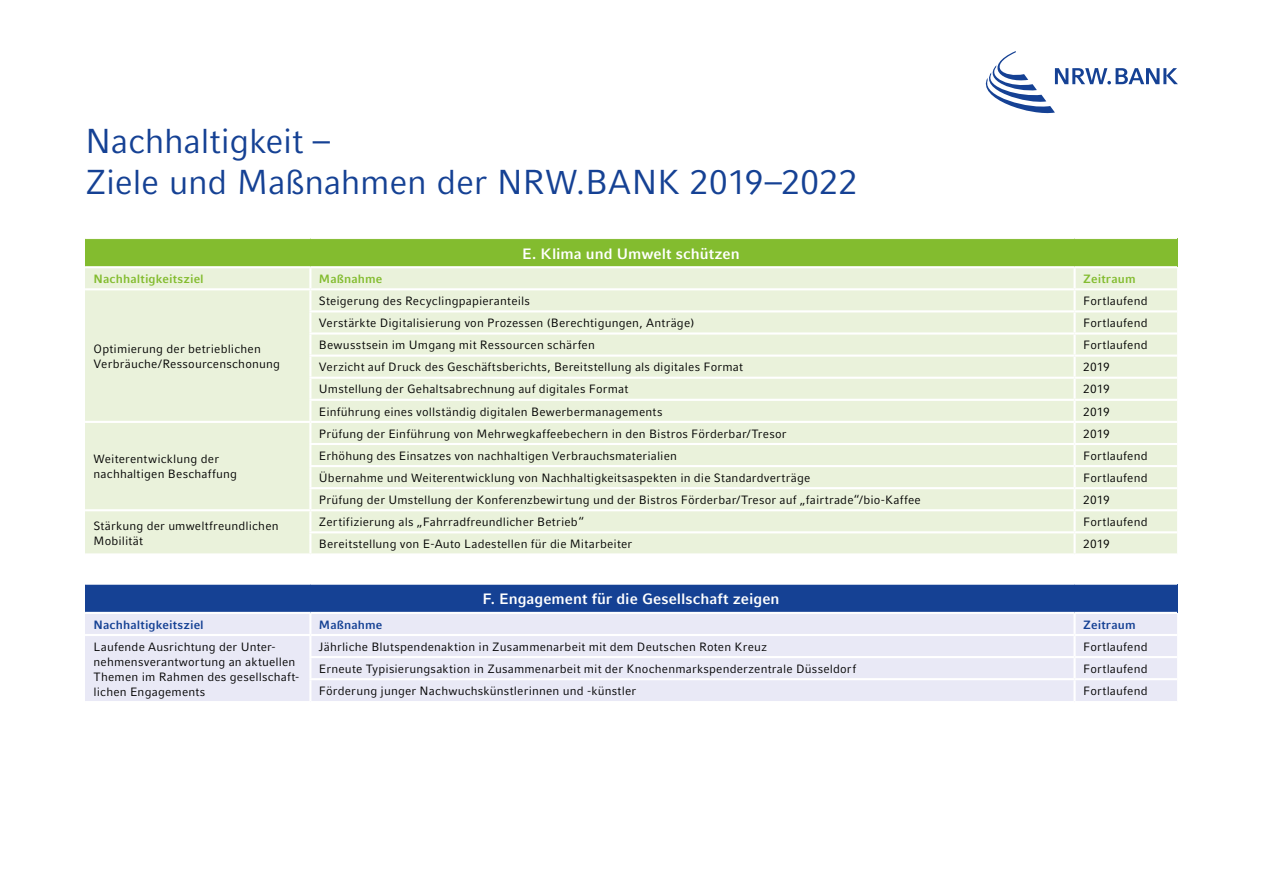
<style>
.page{position:relative;width:1263px;height:893px;background:#fff}
.page>*{position:absolute;margin:0;border:0;box-sizing:border-box;transform-origin:0 0}
.t1{font:34.5px/40.5px "Compatil Fact LT";letter-spacing:-.015em;color:#154194}
.t2{font:700 15px "Compatil Fact LT";color:#fff}
.t3{font:12px/15px "Compatil Fact LT";letter-spacing:.015em;color:#000}
.t4{font:700 12px "Compatil Fact LT";letter-spacing:.01em;color:#83bc2f}
.t5{font:700 12px "Compatil Fact LT";letter-spacing:.01em;color:#154194}
</style>
<div class="page">
<svg style="left:986px;top:51px;width:192px;height:62px"></svg>
<div style="left:85px;top:239px;width:1092px;height:28px;background:#83bc2f"></div>
<div style="left:85px;top:268px;width:1092px;height:285px;background:#eaf2db"></div>
<div style="left:85px;top:584px;width:1092px;height:29px;background:#154194"></div>
<div style="left:85px;top:614px;width:1092px;height:87px;background:#e9e9f6"></div>
<hr style="left:85px;top:584px;width:225px;height:1px;background:#fff">
<hr style="left:310px;top:584px;width:764px;height:1px;background:#fff">
<hr style="left:1074px;top:584px;width:103px;height:1px;background:#fff">
<hr style="left:85px;top:266px;width:225px;height:2px;background:#fff">
<hr style="left:310px;top:266px;width:764px;height:2px;background:#fff">
<hr style="left:309px;top:268px;width:2px;height:20px;background:#fff">
<hr style="left:1074px;top:266px;width:103px;height:2px;background:#fff">
<hr style="left:1073px;top:268px;width:3px;height:20px;background:#fff">
<hr style="left:85px;top:288px;width:225px;height:2px;background:#fff">
<hr style="left:310px;top:288px;width:764px;height:2px;background:#fff">
<hr style="left:309px;top:290px;width:2px;height:20px;background:#fff">
<hr style="left:1074px;top:288px;width:103px;height:2px;background:#fff">
<hr style="left:1073px;top:290px;width:3px;height:20px;background:#fff">
<hr style="left:309px;top:310px;width:765px;height:2px;background:#fff">
<hr style="left:309px;top:312px;width:2px;height:20px;background:#fff">
<hr style="left:1074px;top:310px;width:103px;height:2px;background:#fff">
<hr style="left:1073px;top:312px;width:3px;height:20px;background:#fff">
<hr style="left:309px;top:332px;width:765px;height:3px;background:#fff">
<hr style="left:309px;top:335px;width:2px;height:20px;background:#fff">
<hr style="left:1074px;top:332px;width:103px;height:3px;background:#fff">
<hr style="left:1073px;top:335px;width:3px;height:20px;background:#fff">
<hr style="left:309px;top:355px;width:765px;height:2px;background:#fff">
<hr style="left:309px;top:357px;width:2px;height:20px;background:#fff">
<hr style="left:1074px;top:355px;width:103px;height:2px;background:#fff">
<hr style="left:1073px;top:357px;width:3px;height:20px;background:#fff">
<hr style="left:309px;top:377px;width:765px;height:2px;background:#fff">
<hr style="left:309px;top:379px;width:2px;height:20px;background:#fff">
<hr style="left:1074px;top:377px;width:103px;height:2px;background:#fff">
<hr style="left:1073px;top:379px;width:3px;height:20px;background:#fff">
<hr style="left:309px;top:399px;width:765px;height:2px;background:#fff">
<hr style="left:309px;top:401px;width:2px;height:20px;background:#fff">
<hr style="left:1074px;top:399px;width:103px;height:2px;background:#fff">
<hr style="left:1073px;top:401px;width:3px;height:20px;background:#fff">
<hr style="left:85px;top:421px;width:225px;height:2px;background:#fff">
<hr style="left:310px;top:421px;width:764px;height:2px;background:#fff">
<hr style="left:309px;top:423px;width:2px;height:20px;background:#fff">
<hr style="left:1074px;top:421px;width:103px;height:2px;background:#fff">
<hr style="left:1073px;top:423px;width:3px;height:20px;background:#fff">
<hr style="left:309px;top:443px;width:765px;height:2px;background:#fff">
<hr style="left:309px;top:445px;width:2px;height:20px;background:#fff">
<hr style="left:1074px;top:443px;width:103px;height:2px;background:#fff">
<hr style="left:1073px;top:445px;width:3px;height:20px;background:#fff">
<hr style="left:309px;top:465px;width:765px;height:2px;background:#fff">
<hr style="left:309px;top:467px;width:2px;height:20px;background:#fff">
<hr style="left:1074px;top:465px;width:103px;height:2px;background:#fff">
<hr style="left:1073px;top:467px;width:3px;height:20px;background:#fff">
<hr style="left:309px;top:487px;width:765px;height:2px;background:#fff">
<hr style="left:309px;top:489px;width:2px;height:20px;background:#fff">
<hr style="left:1074px;top:487px;width:103px;height:2px;background:#fff">
<hr style="left:1073px;top:489px;width:3px;height:20px;background:#fff">
<hr style="left:85px;top:509px;width:225px;height:2px;background:#fff">
<hr style="left:310px;top:509px;width:764px;height:2px;background:#fff">
<hr style="left:309px;top:511px;width:2px;height:20px;background:#fff">
<hr style="left:1074px;top:509px;width:103px;height:2px;background:#fff">
<hr style="left:1073px;top:511px;width:3px;height:20px;background:#fff">
<hr style="left:309px;top:531px;width:765px;height:2px;background:#fff">
<hr style="left:309px;top:533px;width:2px;height:20px;background:#fff">
<hr style="left:1074px;top:531px;width:103px;height:2px;background:#fff">
<hr style="left:1073px;top:533px;width:3px;height:20px;background:#fff">
<hr style="left:85px;top:612px;width:225px;height:2px;background:#fff">
<hr style="left:310px;top:612px;width:764px;height:2px;background:#fff">
<hr style="left:309px;top:614px;width:2px;height:20px;background:#fff">
<hr style="left:1074px;top:612px;width:103px;height:2px;background:#fff">
<hr style="left:1073px;top:614px;width:3px;height:20px;background:#fff">
<hr style="left:85px;top:634px;width:225px;height:2px;background:#fff">
<hr style="left:310px;top:634px;width:764px;height:2px;background:#fff">
<hr style="left:309px;top:636px;width:2px;height:20px;background:#fff">
<hr style="left:1074px;top:634px;width:103px;height:2px;background:#fff">
<hr style="left:1073px;top:636px;width:3px;height:20px;background:#fff">
<hr style="left:309px;top:656px;width:765px;height:2px;background:#fff">
<hr style="left:309px;top:658px;width:2px;height:20px;background:#fff">
<hr style="left:1074px;top:656px;width:103px;height:2px;background:#fff">
<hr style="left:1073px;top:658px;width:3px;height:20px;background:#fff">
<hr style="left:309px;top:678px;width:765px;height:2px;background:#fff">
<hr style="left:309px;top:680px;width:2px;height:21px;background:#fff">
<hr style="left:1074px;top:678px;width:103px;height:2px;background:#fff">
<hr style="left:1073px;top:680px;width:3px;height:21px;background:#fff">
<h1 class="t1" style="left:85px;top:121px;width:774px">Nachhaltigkeit –<br>Ziele und Maßnahmen der NRW.BANK 2019–2022</h1>
<p class="t2" style="left:522px;top:245px;width:219px">E. Klima und Umwelt schützen</p>
<p class="t4" style="left:94px;top:272px;width:112px">Nachhaltigkeitsziel</p>
<p class="t4" style="left:319px;top:272px;width:65px">Maßnahme</p>
<p class="t4" style="left:1083px;top:272px;width:54px">Zeitraum</p>
<p class="t3" style="left:94px;top:341px;width:188px">Optimierung der betrieblichen<br>Verbräuche/Ressourcenschonung</p>
<p class="t3" style="left:94px;top:451px;width:145px">Weiterentwicklung der nachhaltigen Beschaffung</p>
<p class="t3" style="left:319px;top:293px;width:212px">Steigerung des Recyclingpapieranteils</p>
<p class="t3" style="left:1083px;top:293px;width:66px">Fortlaufend</p>
<p class="t3" style="left:319px;top:315px;width:377px">Verstärkte Digitalisierung von Prozessen (Berechtigungen, Anträge)</p>
<p class="t3" style="left:1083px;top:315px;width:66px">Fortlaufend</p>
<p class="t3" style="left:319px;top:337px;width:278px">Bewusstsein im Umgang mit Ressourcen schärfen</p>
<p class="t3" style="left:1083px;top:337px;width:66px">Fortlaufend</p>
<p class="t3" style="left:319px;top:360px;width:426px">Verzicht auf Druck des Geschäftsberichts, Bereitstellung als digitales Format</p>
<p class="t3" style="left:1083px;top:360px;width:28px">2019</p>
<p class="t3" style="left:319px;top:382px;width:311px">Umstellung der Gehaltsabrechnung auf digitales Format</p>
<p class="t3" style="left:1083px;top:382px;width:28px">2019</p>
<p class="t3" style="left:319px;top:404px;width:345px">Einführung eines vollständig digitalen Bewerbermanagements</p>
<p class="t3" style="left:1083px;top:404px;width:28px">2019</p>
<p class="t3" style="left:319px;top:426px;width:469px">Prüfung der Einführung von Mehrwegkaffeebechern in den Bistros Förderbar/Tresor</p>
<p class="t3" style="left:1083px;top:426px;width:28px">2019</p>
<p class="t3" style="left:319px;top:448px;width:360px">Erhöhung des Einsatzes von nachhaltigen Verbrauchsmaterialien</p>
<p class="t3" style="left:1083px;top:448px;width:66px">Fortlaufend</p>
<p class="t3" style="left:319px;top:470px;width:493px">Übernahme und Weiterentwicklung von Nachhaltigkeitsaspekten in die Standardverträge</p>
<p class="t3" style="left:1083px;top:470px;width:66px">Fortlaufend</p>
<p class="t3" style="left:319px;top:492px;width:603px">Prüfung der Umstellung der Konferenzbewirtung und der Bistros Förderbar/Tresor auf „fairtrade“/bio-Kaffee</p>
<p class="t3" style="left:1083px;top:492px;width:28px">2019</p>
<p class="t3" style="left:94px;top:518px;width:187px">Stärkung der umweltfreundlichen<br>Mobilität</p>
<p class="t3" style="left:319px;top:514px;width:267px">Zertifizierung als „Fahrradfreundlicher Betrieb“</p>
<p class="t3" style="left:1083px;top:514px;width:66px">Fortlaufend</p>
<p class="t3" style="left:319px;top:536px;width:315px">Bereitstellung von E-Auto Ladestellen für die Mitarbeiter</p>
<p class="t3" style="left:1083px;top:536px;width:28px">2019</p>
<p class="t2" style="left:482px;top:590px;width:298px">F. Engagement für die Gesellschaft zeigen</p>
<p class="t5" style="left:94px;top:617px;width:112px">Nachhaltigkeitsziel</p>
<p class="t5" style="left:319px;top:617px;width:65px">Maßnahme</p>
<p class="t5" style="left:1083px;top:617px;width:54px">Zeitraum</p>
<p class="t3" style="left:94px;top:639px;width:207px">Laufende Ausrichtung der Unter&shy;nehmensverantwortung an aktuellen<br>Themen im Rahmen des gesellschaft&shy;lichen Engagements</p>
<p class="t3" style="left:319px;top:639px;width:449px">Jährliche Blutspendenaktion in Zusammenarbeit mit dem Deutschen Roten Kreuz</p>
<p class="t3" style="left:1083px;top:639px;width:66px">Fortlaufend</p>
<p class="t3" style="left:319px;top:661px;width:539px">Erneute Typisierungsaktion in Zusammenarbeit mit der Knochenmarkspenderzentrale Düsseldorf</p>
<p class="t3" style="left:1083px;top:661px;width:66px">Fortlaufend</p>
<p class="t3" style="left:319px;top:684px;width:319px">Förderung junger Nachwuchskünstlerinnen und -künstler</p>
<p class="t3" style="left:1083px;top:684px;width:66px">Fortlaufend</p>
</div>
